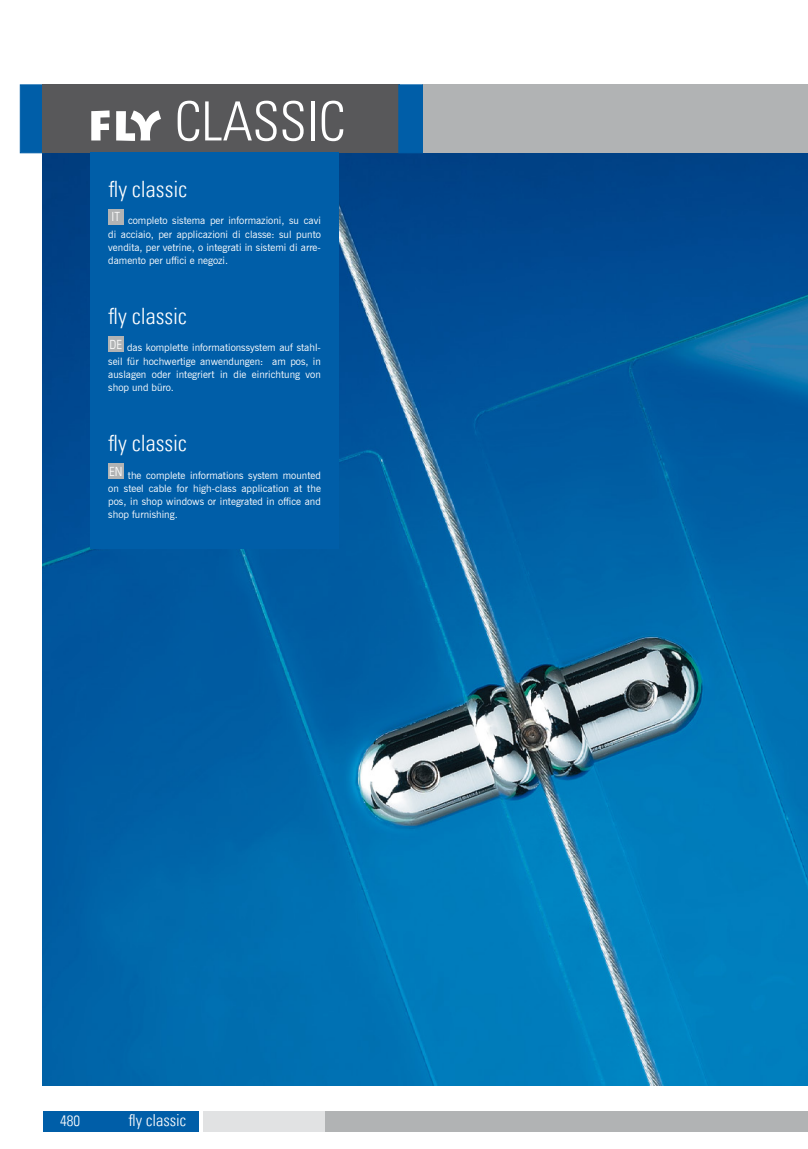
<style>
.page{position:relative;width:808px;height:1149px;background:#fff}
.page>*{position:absolute;margin:0;border:0;box-sizing:border-box;transform-origin:0 0}
.t1{font:300 condensed 54px "Univers LT";color:#fff}
.t2{font:300 condensed 22.5px "Univers LT";color:#fff}
.t3{font:300 condensed 16.5px "Univers LT";color:#fff}
.t4{font:300 condensed 15px "Univers LT";color:#fff}
.t5{font:10.2px/13.2px "News Gothic BT";color:#fff;text-align:justify}
</style>
<div class="page">
<div style="left:325px;top:1110px;width:483px;height:20px;background:#b1b3b4"></div>
<div style="left:203px;top:1110px;width:122px;height:20px;background:#e1e2e3"></div>
<div style="left:43px;top:1110px;width:156px;height:20px;background:#005ea8"></div>
<img style="left:43px;top:153px;width:765px;height:931px">
<div style="left:422px;top:85px;width:386px;height:68px;background:#b1b3b4"></div>
<div style="left:20px;top:85px;width:24px;height:68px;background:#005ea8;border:1px solid #005ea8"></div>
<div style="left:43px;top:85px;width:357px;height:68px;background:#58585a"></div>
<div style="left:399px;top:85px;width:24px;height:68px;background:#005ea8"></div>
<div style="left:91px;top:153px;width:248px;height:396px;background:#005ea8"></div>
<div style="left:108px;top:209px;width:15px;height:15px;background:#b1b3b4"></div>
<div style="left:108px;top:336px;width:15px;height:15px;background:#b1b3b4"></div>
<div style="left:108px;top:463px;width:15px;height:15px;background:#b1b3b4"></div>
<svg style="left:91px;top:110px;width:19px;height:30px"></svg>
<svg style="left:116px;top:110px;width:45px;height:31px"></svg>
<h1 class="t1" style="left:175px;top:89px;width:173px">CLASSIC</h1>
<h2 class="t2" style="left:108px;top:175px;width:80px">fly classic</h2>
<p class="t5" style="left:108px;top:214px;width:214px;text-indent:3px"><sup>it</sup> completo sistema per informazioni, su cavi di acciaio, per applicazioni di classe: sul punto vendita, per vetrine, o integrati in sistemi di arre&shy;damento per uffici e negozi.</p>
<h2 class="t2" style="left:108px;top:302px;width:80px">fly classic</h2>
<p class="t5" style="left:108px;top:341px;width:214px"><sup>de</sup> das komplette informationssystem auf stahl&shy;seil für hochwertige anwendungen: am pos, in auslagen oder integriert in die einrichtung von shop und büro.</p>
<h2 class="t2" style="left:108px;top:429px;width:80px">fly classic</h2>
<p class="t5" style="left:108px;top:468px;width:214px"><sup>en</sup> the complete informations system mounted on steel cable for high-class application at the pos, in shop windows or integrated in office and shop furnishing.</p>
<h3 class="t4" style="left:60px;top:1111px;width:21px">480</h3>
<h3 class="t3" style="left:129px;top:1110px;width:59px">fly classic</h3>
</div>
